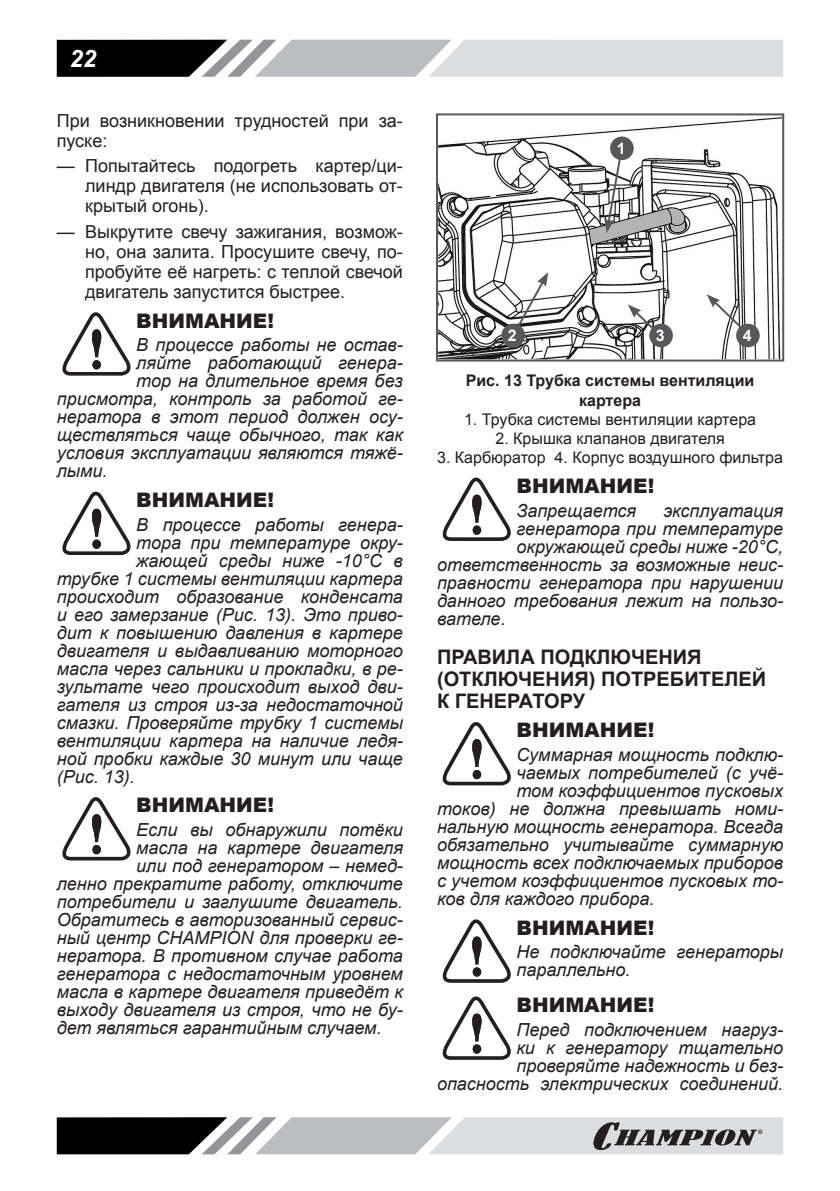
<style>
.page{position:relative;width:840px;height:1191px;background:#fff}
.page>*{position:absolute;margin:0;border:0;box-sizing:border-box;transform-origin:0 0}
.t1{font:italic 700 24px "Arial";color:#fff}
.ВНИМАНИЕ{font:900 20px "Arial";color:#231f20}
.Заголовок2{font:700 20px/22px "Arial";color:#231f20}
.ВНИМАНИЕ_ТЕКСТ{font:italic 18px/18px "Arial";color:#231f20}
.Текст_список{font:18px/20px "Arial";color:#231f20;text-align:justify}
.Текст_основной{font:18px/20px "Arial";color:#231f20}
.РИСУНОК_список{font:16px "Arial";color:#231f20}
.РИСУНОК{font:700 16px/19.2px "Arial";color:#231f20;text-align:center}
.Заголовок_1{font:700 16px "Arial";color:#fff}
</style>
<div class="page">
<svg style="left:57px;top:40px;width:725px;height:37px;background:#a7a8a9"></svg>
<svg style="left:57px;top:1117px;width:725px;height:37px;background:#9c9c9e"></svg>
<svg style="left:62px;top:312px;width:69px;height:63px"></svg>
<svg style="left:62px;top:491px;width:69px;height:64px"></svg>
<svg style="left:62px;top:797px;width:69px;height:63px"></svg>
<img style="left:439px;top:117px;width:341px;height:241px">
<div style="left:436px;top:113px;width:347px;height:248px;border:2px solid #57585a"></div>
<svg style="left:603px;top:147px;width:20px;height:86px"></svg>
<svg style="left:508px;top:272px;width:40px;height:70px"></svg>
<svg style="left:627px;top:304px;width:41px;height:39px"></svg>
<svg style="left:706px;top:294px;width:41px;height:40px"></svg>
<div style="left:609px;top:136px;width:24px;height:24px;background:#57585a;border-radius:50%"></div>
<div style="left:501px;top:324px;width:23px;height:23px;background:#57585a;border-radius:50%"></div>
<div style="left:649px;top:324px;width:23px;height:23px;background:#57585a;border-radius:50%"></div>
<div style="left:735px;top:324px;width:24px;height:23px;background:#57585a;border-radius:50%"></div>
<svg style="left:442px;top:477px;width:69px;height:64px"></svg>
<svg style="left:442px;top:722px;width:69px;height:63px"></svg>
<svg style="left:442px;top:919px;width:69px;height:63px"></svg>
<svg style="left:442px;top:996px;width:69px;height:63px"></svg>
<h1 class="t1" style="left:70px;top:42px;width:28px">22</h1>
<p class="Текст_основной" style="left:57px;top:110px;width:347px">При возникновении трудностей при за&shy;пуске:</p>
<p class="Текст_список" style="left:85px;top:156px;width:319px;text-indent:-28px">— Попытайтесь подогреть картер/ци&shy;линдр двигателя (не использовать от&shy;крытый огонь).</p>
<p class="Текст_список" style="left:85px;top:222px;width:319px;text-indent:-28px">— Выкрутите свечу зажигания, возмож&shy;но, она залита. Просушите свечу, по&shy;пробуйте её нагреть: с теплой свечой двигатель запустится быстрее.</p>
<p class="ВНИМАНИЕ" style="left:136px;top:306px;width:139px">ВНИМАНИЕ!</p>
<p class="ВНИМАНИЕ_ТЕКСТ" style="left:136px;top:336px;width:268px">В процессе работы не остав-</p>
<p class="ВНИМАНИЕ_ТЕКСТ" style="left:136px;top:354px;width:268px">ляйте работающий генера-</p>
<p class="ВНИМАНИЕ_ТЕКСТ" style="left:136px;top:372px;width:268px">тор на длительное время без</p>
<p class="ВНИМАНИЕ_ТЕКСТ" style="left:57px;top:390px;width:347px">присмотра, контроль за работой ге-</p>
<p class="ВНИМАНИЕ_ТЕКСТ" style="left:57px;top:408px;width:347px">нератора в этот период должен осу-</p>
<p class="ВНИМАНИЕ_ТЕКСТ" style="left:57px;top:426px;width:347px">ществляться чаще обычного, так как</p>
<p class="ВНИМАНИЕ_ТЕКСТ" style="left:57px;top:444px;width:347px">условия эксплуатации являются тяжё-</p>
<p class="ВНИМАНИЕ_ТЕКСТ" style="left:57px;top:462px;width:52px">лыми.</p>
<p class="ВНИМАНИЕ" style="left:136px;top:485px;width:139px">ВНИМАНИЕ!</p>
<p class="ВНИМАНИЕ_ТЕКСТ" style="left:136px;top:515px;width:268px">В процессе работы генера-</p>
<p class="ВНИМАНИЕ_ТЕКСТ" style="left:136px;top:533px;width:268px">тора при температуре окру-</p>
<p class="ВНИМАНИЕ_ТЕКСТ" style="left:136px;top:551px;width:268px">жающей среды ниже -10°С в</p>
<p class="ВНИМАНИЕ_ТЕКСТ" style="left:57px;top:569px;width:347px">трубке 1 системы вентиляции картера</p>
<p class="ВНИМАНИЕ_ТЕКСТ" style="left:57px;top:587px;width:347px">происходит образование конденсата</p>
<p class="ВНИМАНИЕ_ТЕКСТ" style="left:57px;top:605px;width:347px">и его замерзание (Рис. 13). Это приво-</p>
<p class="ВНИМАНИЕ_ТЕКСТ" style="left:57px;top:623px;width:347px">дит к повышению давления в картере</p>
<p class="ВНИМАНИЕ_ТЕКСТ" style="left:57px;top:641px;width:347px">двигателя и выдавливанию моторного</p>
<p class="ВНИМАНИЕ_ТЕКСТ" style="left:57px;top:659px;width:347px">масла через сальники и прокладки, в ре-</p>
<p class="ВНИМАНИЕ_ТЕКСТ" style="left:57px;top:677px;width:347px">зультате чего происходит выход дви-</p>
<p class="ВНИМАНИЕ_ТЕКСТ" style="left:57px;top:695px;width:347px">гателя из строя из-за недостаточной</p>
<p class="ВНИМАНИЕ_ТЕКСТ" style="left:57px;top:713px;width:347px">смазки. Проверяйте трубку 1 системы</p>
<p class="ВНИМАНИЕ_ТЕКСТ" style="left:57px;top:731px;width:347px">вентиляции картера на наличие ледя-</p>
<p class="ВНИМАНИЕ_ТЕКСТ" style="left:57px;top:749px;width:347px">ной пробки каждые 30 минут или чаще</p>
<p class="ВНИМАНИЕ_ТЕКСТ" style="left:57px;top:767px;width:80px">(Рис. 13).</p>
<p class="ВНИМАНИЕ" style="left:136px;top:791px;width:139px">ВНИМАНИЕ!</p>
<p class="ВНИМАНИЕ_ТЕКСТ" style="left:136px;top:821px;width:268px">Если вы обнаружили потёки</p>
<p class="ВНИМАНИЕ_ТЕКСТ" style="left:136px;top:839px;width:268px">масла на картере двигателя</p>
<p class="ВНИМАНИЕ_ТЕКСТ" style="left:136px;top:857px;width:268px">или под генератором – немед-</p>
<p class="ВНИМАНИЕ_ТЕКСТ" style="left:57px;top:875px;width:347px">ленно прекратите работу, отключите</p>
<p class="ВНИМАНИЕ_ТЕКСТ" style="left:57px;top:893px;width:347px">потребители и заглушите двигатель.</p>
<p class="ВНИМАНИЕ_ТЕКСТ" style="left:57px;top:911px;width:347px">Обратитесь в авторизованный сервис-</p>
<p class="ВНИМАНИЕ_ТЕКСТ" style="left:57px;top:929px;width:347px">ный центр CHAMPION для проверки ге-</p>
<p class="ВНИМАНИЕ_ТЕКСТ" style="left:57px;top:947px;width:347px">нератора. В противном случае работа</p>
<p class="ВНИМАНИЕ_ТЕКСТ" style="left:57px;top:965px;width:347px">генератора с недостаточным уровнем</p>
<p class="ВНИМАНИЕ_ТЕКСТ" style="left:57px;top:983px;width:347px">масла в картере двигателя приведёт к</p>
<p class="ВНИМАНИЕ_ТЕКСТ" style="left:57px;top:1001px;width:347px">выходу двигателя из строя, что не бу-</p>
<p class="ВНИМАНИЕ_ТЕКСТ" style="left:57px;top:1019px;width:326px">дет являться гарантийным случаем.</p>
<p class="Заголовок_1" style="left:616px;top:138px;width:10px">1</p>
<p class="Заголовок_1" style="left:507px;top:325px;width:10px">2</p>
<p class="Заголовок_1" style="left:655px;top:325px;width:10px">3</p>
<p class="Заголовок_1" style="left:742px;top:325px;width:10px">4</p>
<p class="РИСУНОК" style="left:465px;top:372px;width:290px">Рис. 13 Трубка системы вентиляции картера</p>
<p class="РИСУНОК_список" style="left:464px;top:409px;width:293px">1. Трубка системы вентиляции картера</p>
<p class="РИСУНОК_список" style="left:495px;top:428px;width:231px">2. Крышка клапанов двигателя</p>
<p class="РИСУНОК_список" style="left:437px;top:447px;width:347px">3. Карбюратор 4. Корпус воздушного фильтра</p>
<p class="ВНИМАНИЕ" style="left:516px;top:471px;width:139px">ВНИМАНИЕ!</p>
<p class="ВНИМАНИЕ_ТЕКСТ" style="left:516px;top:501px;width:121px">Запрещается</p>
<p class="ВНИМАНИЕ_ТЕКСТ" style="left:663px;top:501px;width:121px">эксплуатация</p>
<p class="ВНИМАНИЕ_ТЕКСТ" style="left:516px;top:519px;width:268px">генератора при температуре</p>
<p class="ВНИМАНИЕ_ТЕКСТ" style="left:516px;top:537px;width:268px">окружающей среды ниже -20°С,</p>
<p class="ВНИМАНИЕ_ТЕКСТ" style="left:437px;top:555px;width:347px">ответственность за возможные неис-</p>
<p class="ВНИМАНИЕ_ТЕКСТ" style="left:437px;top:573px;width:347px">правности генератора при нарушении</p>
<p class="ВНИМАНИЕ_ТЕКСТ" style="left:437px;top:591px;width:347px">данного требования лежит на пользо-</p>
<p class="ВНИМАНИЕ_ТЕКСТ" style="left:437px;top:609px;width:70px">вателе.</p>
<p class="Заголовок2" style="left:437px;top:646px;width:330px">ПРАВИЛА ПОДКЛЮЧЕНИЯ (ОТКЛЮЧЕНИЯ) ПОТРЕБИТЕЛЕЙ<br>К ГЕНЕРАТОРУ</p>
<p class="ВНИМАНИЕ" style="left:516px;top:715px;width:139px">ВНИМАНИЕ!</p>
<p class="ВНИМАНИЕ_ТЕКСТ" style="left:516px;top:746px;width:268px">Суммарная мощность подклю-</p>
<p class="ВНИМАНИЕ_ТЕКСТ" style="left:516px;top:764px;width:268px">чаемых потребителей (с учё-</p>
<p class="ВНИМАНИЕ_ТЕКСТ" style="left:516px;top:782px;width:268px">том коэффициентов пусковых</p>
<p class="ВНИМАНИЕ_ТЕКСТ" style="left:437px;top:800px;width:347px">токов) не должна превышать номи-</p>
<p class="ВНИМАНИЕ_ТЕКСТ" style="left:437px;top:818px;width:347px">нальную мощность генератора. Всегда</p>
<p class="ВНИМАНИЕ_ТЕКСТ" style="left:437px;top:836px;width:347px">обязательно учитывайте суммарную</p>
<p class="ВНИМАНИЕ_ТЕКСТ" style="left:437px;top:854px;width:347px">мощность всех подключаемых приборов</p>
<p class="ВНИМАНИЕ_ТЕКСТ" style="left:437px;top:872px;width:347px">с учетом коэффициентов пусковых то-</p>
<p class="ВНИМАНИЕ_ТЕКСТ" style="left:437px;top:890px;width:219px">ков для каждого прибора.</p>
<p class="ВНИМАНИЕ" style="left:516px;top:913px;width:139px">ВНИМАНИЕ!</p>
<p class="ВНИМАНИЕ_ТЕКСТ" style="left:516px;top:943px;width:268px">Не подключайте генераторы параллельно.</p>
<p class="ВНИМАНИЕ" style="left:516px;top:990px;width:139px">ВНИМАНИЕ!</p>
<p class="ВНИМАНИЕ_ТЕКСТ" style="left:437px;top:1020px;width:347px;text-align:right">Перед подключением нагруз-<br>ки к генератору тщательно проверяйте надежность и без&shy;опасность электрических соединений.</p>
</div>
